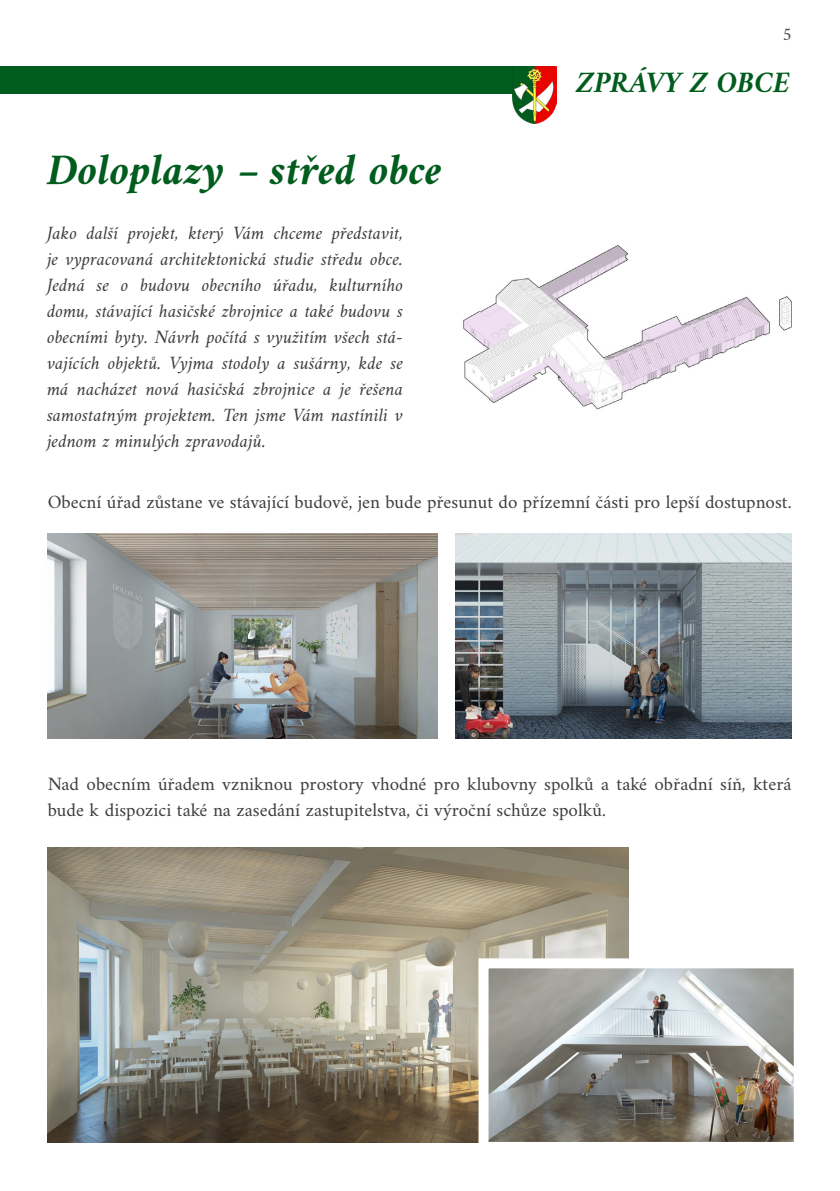
<style>
.page{position:relative;width:840px;height:1191px;background:#fff}
.page>*{position:absolute;margin:0;border:0;box-sizing:border-box;transform-origin:0 0}
.t1{font:italic 700 44px "Amiri";color:#015d1e}
.t2{font:italic 700 30px "Amiri";color:#015d1e}
.t3{font:italic 19px/26px "Amiri";color:#3e3e3f;text-align:justify}
.t4{font:19px/26px "Amiri";color:#3e3e3f}
.t5{font:18px "Amiri";color:#4b4c4d}
</style>
<div class="page">
<div style="left:0;top:67px;width:553px;height:27px;background:#015d1e"></div>
<img style="left:512px;top:67px;width:43px;height:57px">
<img style="left:463px;top:245px;width:328px;height:165px">
<img style="left:48px;top:533px;width:389px;height:205px">
<img style="left:455px;top:533px;width:336px;height:205px">
<img style="left:48px;top:847px;width:580px;height:296px">
<img style="left:489px;top:969px;width:303px;height:172px">
<div style="left:478px;top:958px;width:325px;height:194px;border:10px solid #fff"></div>
<p class="t1" style="left:47px;top:143px;width:396px">Doloplazy – střed obce</p>
<p class="t3" style="left:47px;top:220px;width:357px">Jako další projekt, který Vám chceme představit, je vypracovaná architektonická studie středu obce.<br>Jedná se o budovu obecního úřadu, kulturního domu, stávající hasičské zbrojnice a také budovu s obecními byty. Návrh počítá s využitím všech stá&shy;vajících objektů. Vyjma stodoly a sušárny, kde se má nacházet nová hasičská zbrojnice a je řešena samostatným projektem. Ten jsme Vám nastínili v jednom z minulých zpravodajů.</p>
<p class="t5" style="left:781px;top:23px;width:11px">5</p>
<p class="t2" style="left:576px;top:64px;width:215px">ZPRÁVY Z OBCE</p>
<p class="t4" style="left:48px;top:488px;width:745px">Obecní úřad zůstane ve stávající budově, jen bude přesunut do přízemní části pro lepší dostupnost.</p>
<p class="t4" style="left:48px;top:770px;width:745px">Nad obecním úřadem vzniknou prostory vhodné pro klubovny spolků a také obřadní síň, která bude k dispozici také na zasedání zastupitelstva, či výroční schůze spolků.</p>
</div>
